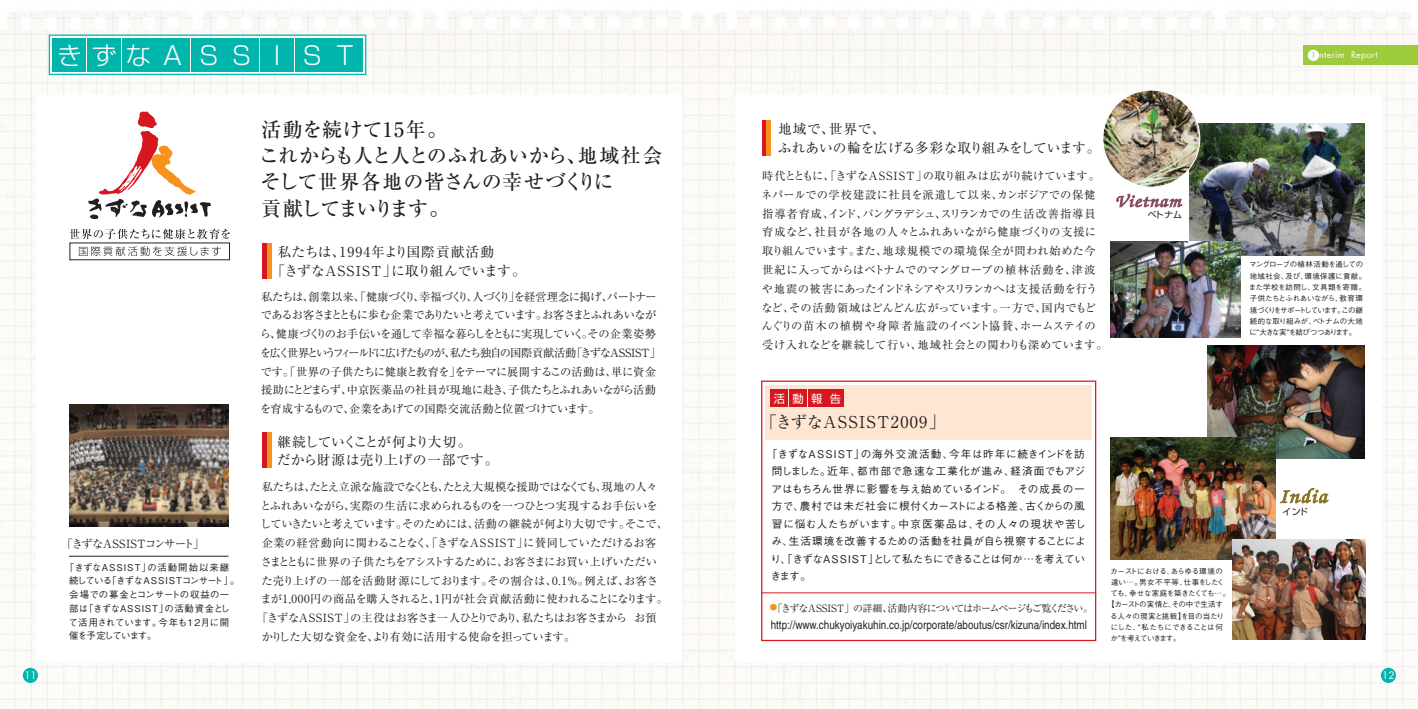
<style>
.page{position:relative;width:1418px;height:709px;background:#fff}
.page>*{position:absolute;margin:0;border:0;box-sizing:border-box;transform-origin:0 0}
.t1{font:25px "Shin Go Pr 5 Light 90 pv RKSJ H";letter-spacing:.49em;color:#fff}
.t2{font:20px/26.2px "Ryumin Pr 5 Medium 90 pv RKSJ H";letter-spacing:-.02em;color:#231f20}
.t3{font:16.25px "Ryumin Pr 5 Regular 90 pv RKSJ H";letter-spacing:.08em;color:#231f20}
.t4{font:13.75px/18.8px "Ryumin Pr 5 Regular 90 pv RKSJ H";letter-spacing:.03em;color:#231f20}
.t5{font:13.75px/18.8px "Ryumin Pr 5 Regular 90 pv RKSJ H";letter-spacing:.005em;color:#231f20}
.t6{font:13.75px/18.8px "Ryumin Pr 5 Regular 90 pv RKSJ H";letter-spacing:-.02em;color:#231f20}
.t7{font:11.88px "Helvetica";color:#231f20;scale:.83 1}
.t8{font:11.25px/18.8px "Ryumin Pr 5 Regular 90 pv RKSJ H";letter-spacing:-.055em;color:#231f20}
.t9{font:11.25px/18.8px "Ryumin Pr 5 Regular 90 pv RKSJ H";letter-spacing:.01em;color:#231f20}
.t10{font:11.25px "Ryumin Pr 5 Regular 90 pv RKSJ H";letter-spacing:-.025em;color:#231f20}
.t11{font:11.25px "Ryumin Pr 5 Regular 90 pv RKSJ H";letter-spacing:-.005em;color:#231f20}
.t12{font:11.25px "Ryumin Pr 5 Regular 90 pv RKSJ H";letter-spacing:.005em;color:#231f20}
.t13{font:11.25px "Ryumin Pr 5 Regular 90 pv RKSJ H";color:#231f20}
.t14{font:11.25px "Ryumin Pr 5 Regular 90 pv RKSJ H";letter-spacing:-.05em;color:#231f20}
.t15{font:11.25px "Ryumin Pr 5 Regular 90 pv RKSJ H";letter-spacing:-.045em;color:#231f20}
.t16{font:11.25px "Shin Go Pr 5 Regular 90 pv RKSJ H";color:#fff}
.t17{font:10.62px/17.5px "Gothic BBB Pr 5 Medium 90 pv RKSJ H";letter-spacing:-.03em;color:#231f20;text-align:justify}
.t18{font:10px "Ryumin Pr 5 Regular 90 pv RKSJ H";letter-spacing:-.085em;color:#231f20}
.t19{font:10px "Futura";color:#fff}
.t20{font:9.38px/13.8px "Gothic BBB Pr 5 Medium 90 pv RKSJ H";letter-spacing:.02em;color:#231f20}
.t21{font:8.88px "Shin Go Pr 5 Regular 90 pv RKSJ H";letter-spacing:-.01em;color:#231f20}
.t22{font:8.75px "Futura";letter-spacing:.05em;color:#fff}
.t23{font:7.5px/11.2px "Gothic BBB Pr 5 Medium 90 pv RKSJ H";letter-spacing:-.045em;color:#231f20}
.t24{font:7.5px "Gothic BBB Pr 5 Medium 90 pv RKSJ H";letter-spacing:-.025em;color:#231f20}
.t25{font:7.5px "Gothic BBB Pr 5 Medium 90 pv RKSJ H";letter-spacing:.04em;color:#231f20}
.t26{font:7.5px "Gothic BBB Pr 5 Medium 90 pv RKSJ H";letter-spacing:-.135em;color:#231f20}
.s1{color:#9ecb3a}
.s2{font-size:7.5px;color:#f7931d}
</style>
<div class="page">
<img style="left:0;top:9px;width:1417px;height:700px">
<div style="left:35px;top:95px;width:647px;height:567px;background:#fff;border-radius:4px"></div>
<div style="left:734px;top:95px;width:647px;height:567px;background:#fff;border-radius:4px"></div>
<div style="left:765px;top:385px;width:327px;height:55px;background:#fee6d3"></div>
<div style="left:1303px;top:46px;width:114px;height:19px;background:#9ecb3a"></div>
<div style="left:23px;top:668px;width:15px;height:15px;background:#00b5ac;border-radius:50%"></div>
<div style="left:1380px;top:668px;width:15px;height:15px;background:#00b5ac;border-radius:50%"></div>
<div style="left:53px;top:38px;width:33px;height:33px;background:#00b5ac"></div>
<div style="left:87px;top:38px;width:34px;height:33px;background:#00b5ac"></div>
<div style="left:122px;top:38px;width:33px;height:33px;background:#00b5ac"></div>
<div style="left:157px;top:38px;width:33px;height:33px;background:#00b5ac"></div>
<div style="left:191px;top:38px;width:33px;height:33px;background:#00b5ac"></div>
<div style="left:226px;top:38px;width:33px;height:33px;background:#00b5ac"></div>
<div style="left:260px;top:38px;width:33px;height:33px;background:#00b5ac"></div>
<div style="left:295px;top:38px;width:33px;height:33px;background:#00b5ac"></div>
<div style="left:329px;top:38px;width:34px;height:33px;background:#00b5ac"></div>
<div style="left:49px;top:35px;width:317px;height:40px;border:1px solid #00b5ac"></div>
<div style="left:761px;top:380px;width:335px;height:261px;border:1px solid #d7171f"></div>
<div style="left:1307px;top:50px;width:11px;height:11px;background:#fff;border-radius:50%"></div>
<img style="left:69px;top:405px;width:160px;height:122px">
<hr style="left:69px;top:556px;width:159px;height:1px;background:#231f20">
<hr style="left:761px;top:592px;width:335px;height:1px;background:#d7171f">
<img style="left:1189px;top:123px;width:175px;height:132px">
<img style="left:1206px;top:346px;width:158px;height:112px">
<img style="left:1110px;top:438px;width:165px;height:122px">
<img style="left:1102px;top:90px;width:97px;height:97px;border-radius:50%">
<svg style="left:88px;top:111px;width:123px;height:108px"></svg>
<svg style="left:70px;top:228px;width:160px;height:11px"></svg>
<svg style="left:79px;top:246px;width:142px;height:10px"></svg>
<hr style="left:263px;top:243px;width:4px;height:36px;background:#d7171f">
<hr style="left:267px;top:243px;width:4px;height:36px;background:#f7931d">
<hr style="left:762px;top:120px;width:4px;height:35px;background:#d7171f">
<hr style="left:766px;top:120px;width:4px;height:35px;background:#f7931d">
<hr style="left:263px;top:432px;width:4px;height:36px;background:#d7171f">
<hr style="left:267px;top:432px;width:4px;height:36px;background:#f7931d">
<img style="left:1110px;top:241px;width:130px;height:97px">
<img style="left:1232px;top:539px;width:132px;height:100px">
<div style="left:771px;top:389px;width:17px;height:18px;background:#d7171f"></div>
<div style="left:789px;top:389px;width:17px;height:18px;background:#d7171f"></div>
<div style="left:808px;top:389px;width:17px;height:18px;background:#d7171f"></div>
<div style="left:826px;top:389px;width:18px;height:18px;background:#d7171f"></div>
<svg style="left:1116px;top:193px;width:66px;height:15px"></svg>
<svg style="left:1279px;top:488px;width:49px;height:16px"></svg>
<h1 class="t1" style="left:57px;top:46px;width:298px">きずなA SS I ST</h1>
<h2 class="t2" style="left:259px;top:119px;width:405px">活動を続けて15年。<br>これからも人と人とのふれあいから、地域社会そして世界各地の皆さんの幸せづくりに<br>貢献してまいります。</h2>
<p class="t4" style="left:272px;top:244px;width:256px;text-indent:6px">私たちは、1994年より国際貢献活動<br>「きずなASSIST」に取り組んでいます。</p>
<p class="t8" style="left:260px;top:288px;width:402px">私たちは、創業以来、「健康づくり、幸福づくり、人づくり」を経営理念に掲げ、パートナーであるお客さまとともに歩む企業でありたいと考えています。お客さまとふれあいながら、健康づくりのお手伝いを通して幸福な暮らしをともに実現していく。その企業姿勢を広く世界というフィールドに広げたものが、私たち独自の国際貢献活動「きずなASSIST」です。「世界の子供たちに健康と教育を」をテーマに展開するこの活動は、単に資金援助にとどまらず、中京医薬品の社員が現地に赴き、子供たちとふれあいながら活動を育成するもので、企業をあげての国際交流活動と位置づけています。</p>
<p class="t15" style="left:62px;top:540px;width:143px">「きずなASSISTコンサート」</p>
<p class="t20" style="left:69px;top:561px;width:172px;text-indent:-4px">「きずなASSIST」の活動開始以来継続している「きずなASS I STコンサート」。会場での募金とコンサートの収益の一部は「きずなASSIST」の活動資金として活用されています。今年も12月に開催を予定しています。</p>
<p class="t6" style="left:277px;top:434px;width:223px">継続していくことが何より大切。<br>だから財源は売り上げの一部です。</p>
<p class="t8" style="left:262px;top:479px;width:397px">私たちは、たとえ立派な施設でなくとも、たとえ大規模な援助ではなくても、現地の人々</p>
<p class="t10" style="left:260px;top:501px;width:399px">とふれあいながら、実際の生活に求められるものを一つひとつ実現するお手伝いを</p>
<p class="t10" style="left:260px;top:520px;width:409px">していきたいと考えています。そのためには、活動の継続が何より大切です。そこで、</p>
<p class="t12" style="left:262px;top:538px;width:396px">企業の経営動向に関わることなく、「きずなASSIST」に賛同していただけるお客</p>
<p class="t10" style="left:260px;top:557px;width:398px">さまとともに世界の子供たちをアシストするために、お客さまにお買い上げいただい</p>
<p class="t13" style="left:261px;top:576px;width:398px">た売り上げの一部を活動財源にしております。その割合は、0.1%。例えば、お客さ</p>
<p class="t11" style="left:260px;top:595px;width:409px">まが1,000円の商品を購入されると、1円が社会貢献活動に使われることになります。</p>
<p class="t10" style="left:257px;top:613px;width:401px">「きずなASSIST」の主役はお客さま一人ひとりであり、私たちはお客さまから お預</p>
<p class="t14" style="left:262px;top:632px;width:315px">かりした大切な資金を、より有効に活用する使命を担っています。</p>
<p class="t22" style="left:1312px;top:51px;width:67px"><span class="s1">I</span> nterim Report</p>
<p class="t5" style="left:777px;top:121px;width:324px">地域で、世界で、<br>ふれあいの輪を広げる多彩な取り組みをしています。</p>
<p class="t9" style="left:761px;top:168px;width:348px">時代とともに、「きずなASSIST」の取り組みは広がり続けています。ネパールでの学校建設に社員を派遣して以来、カンボジアでの保健指導者育成、インド、バングラデシュ、スリランカでの生活改善指導員育成など、社員が各地の人々とふれあいながら健康づくりの支援に取り組んでいます。また、地球規模での環境保全が問われ始めた今世紀に入ってからはベトナムでのマングローブの植林活動を、津波や地震の被害にあったインドネシアやスリランカへは支援活動を行うなど、その活動領域はどんどん広がっています。一方で、国内でもどんぐりの苗木の植樹や身障者施設のイベント協賛、ホームステイの受け入れなどを継続して行い、地域社会との関わりも深めています。</p>
<p class="t21" style="left:1147px;top:211px;width:36px">ベトナム</p>
<p class="t16" style="left:774px;top:394px;width:69px">活 動 報 告</p>
<h3 class="t3" style="left:760px;top:415px;width:186px">「きずなASSIST2009」</h3>
<p class="t17" style="left:770px;top:446px;width:317px;text-indent:-3px">「きずなASSIST」の海外交流活動、今年は昨年に続きインドを訪問しました。近年、都市部で急速な工業化が進み、経済面でもアジアはもちろん世界に影響を与え始めているインド。 その成長の一方で、農村では未だ社会に根付くカーストによる格差、古くからの風習に悩む人たちがいます。中京医薬品は、その人々の現状や苦しみ、生活環境を改善するための活動を社員が自ら視察することにより、「きずなASSIST」として私たちにできることは何か…を考えていきます。</p>
<p class="t18" style="left:770px;top:604px;width:325px"><span class="s2">●</span>「きずなASSIST」の詳細、活動内容についてはホームページもご覧ください。</p>
<p class="t7" style="left:770px;top:620px;width:382px">http://www.chukyoiyakuhin.co.jp/corporate/aboutus/csr/kizuna/index.html</p>
<p class="t24" style="left:1110px;top:568px;width:114px">カーストにおける、あらゆる環境の</p>
<p class="t25" style="left:1111px;top:579px;width:115px">違い…。男女不平等、仕事をしたく</p>
<p class="t23" style="left:1110px;top:588px;width:121px">ても、幸せな家庭を築きたくても…。</p>
<p class="t23" style="left:1107px;top:600px;width:117px">【カーストの実情と、その中で生活す</p>
<p class="t23" style="left:1110px;top:611px;width:115px">る人々の現実と挑戦】を目の当たり</p>
<p class="t23" style="left:1110px;top:622px;width:114px">にした、“私たちにできることは何</p>
<p class="t26" style="left:1110px;top:635px;width:72px">か”を考えていきます。</p>
<p class="t23" style="left:1248px;top:260px;width:119px">マングローブの植林活動を通しての地域社会、及び、環境保護に貢献。また学校を訪問し、文具類を寄贈。子供たちとふれあいながら、教育環境づくりをサポートしています。この継続的な取り組みが、ベトナムの大地に“大きな実”を結びつつあります。</p>
<p class="t21" style="left:1282px;top:508px;width:27px">インド</p>
<p class="t19" style="left:24px;top:671px;width:14px">11</p>
<p class="t19" style="left:1382px;top:671px;width:14px">12</p>
</div>
